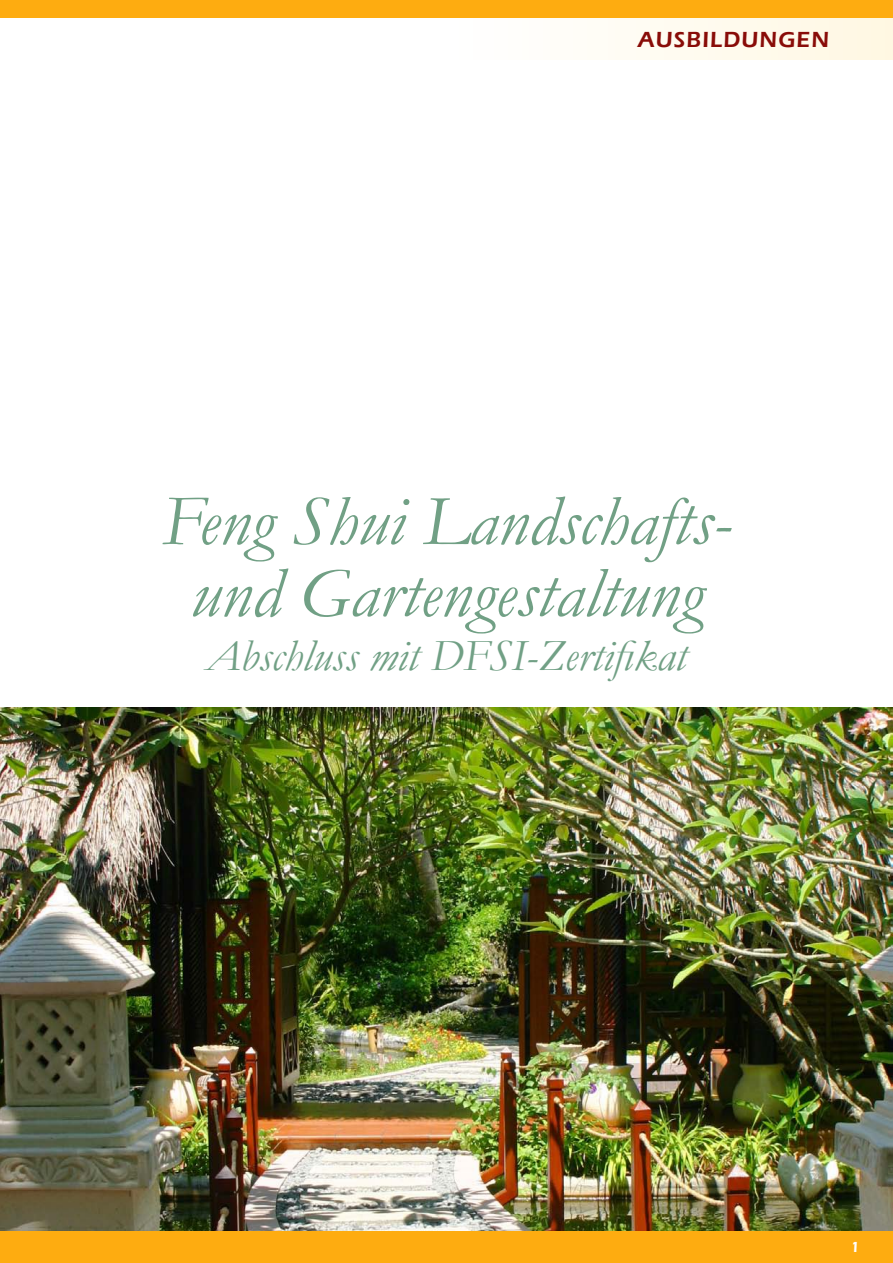
<style>
.page{position:relative;width:893px;height:1263px;background:#fff}
.page>*{position:absolute;margin:0;border:0;box-sizing:border-box;transform-origin:0 0}
.t1{font:italic 72px/72px "Garamond";color:#71a085;text-align:center}
.t2{font:italic 45px "Garamond";color:#71a085}
.t3{font:600 22.5px "Eras ITC";letter-spacing:.05em;color:#890c08}
.t4{font:600 15px "Eras ITC";color:#fff}
</style>
<div class="page">
<div style="left:1px;top:1229px;width:892px;height:34px;background:#feac10"></div>
<div style="left:446px;top:0;width:447px;height:60px;background:linear-gradient(to right,#fff,#fff7e2)"></div>
<div style="left:0;top:0;width:893px;height:17px;background:#feac10"></div>
<img style="left:0;top:707px;width:893px;height:523px">
<p class="t3" style="left:638px;top:27px;width:193px">AUSBILDUNGEN</p>
<p class="t1" style="left:162px;top:483px;width:571px">Feng Shui Landschafts&shy;und Gartengestaltung</p>
<p class="t2" style="left:206px;top:625px;width:482px">Abschluss mit DFSI-Zertifikat</p>
<p class="t4" style="left:850px;top:1238px;width:11px">1</p>
</div>
